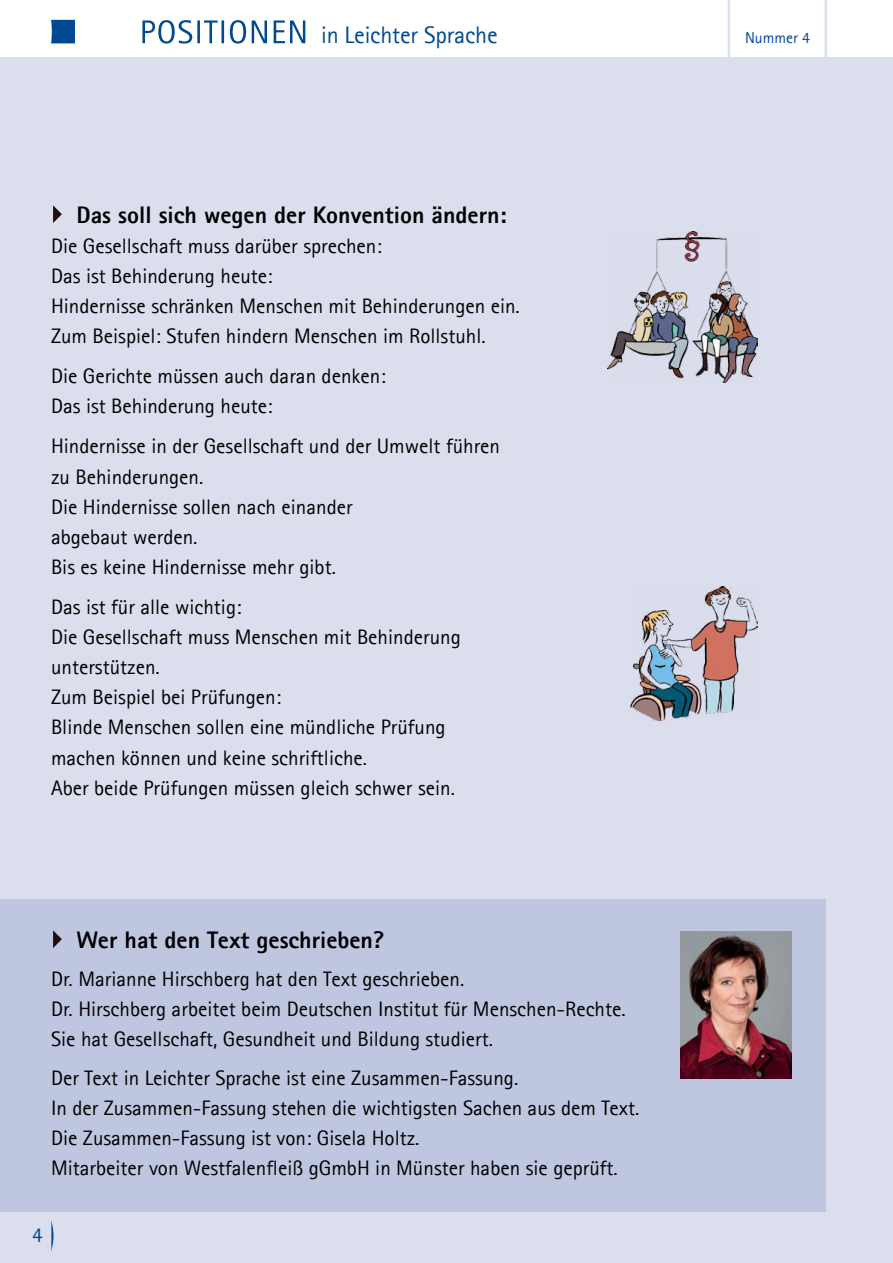
<style>
.page{position:relative;width:893px;height:1263px;background:#fff}
.page>*{position:absolute;margin:0;border:0;box-sizing:border-box;transform-origin:0 0}
.t1{font:86.7px "Agfa Rotis Sans Serif";color:#dbdeed;scale:.55 1}
.t2{font:800 24px "Agfa Rotis Sans Serif";color:#000}
.t3{font:24px "Agfa Rotis Sans Serif";letter-spacing:-.005em;color:#004990}
.t4{font:21px/30px "Agfa Rotis Sans Serif";color:#000}
.t5{font:21px "Agfa Rotis Sans Serif";color:#004990}
.t6{font:15.75px "Agfa Rotis Sans Serif";color:#004990}
</style>
<div class="page">
<div style="left:0;top:58px;width:893px;height:1205px;background:#dbdeed"></div>
<svg style="left:51px;top:1221px;width:3px;height:30px"></svg>
<svg style="left:51px;top:20px;width:24px;height:23px"></svg>
<svg style="left:142px;top:20px;width:163px;height:24px"></svg>
<div style="left:0;top:899px;width:825px;height:313px;background:#bfc6e0"></div>
<svg style="left:53px;top:930px;width:9px;height:18px"></svg>
<svg style="left:53px;top:205px;width:9px;height:18px"></svg>
<img style="left:607px;top:232px;width:150px;height:150px">
<img style="left:630px;top:586px;width:128px;height:135px">
<img style="left:681px;top:931px;width:110px;height:147px">
<p class="t3" style="left:321px;top:21px;width:178px">in Leichter Sprache</p>
<h3 class="t2" style="left:77px;top:199px;width:432px">Das soll sich wegen der Konvention ändern:</h3>
<p class="t4" style="left:51px;top:231px;width:332px">Die Gesellschaft muss darüber sprechen:</p>
<p class="t4" style="left:51px;top:261px;width:223px">Das ist Behinderung heute:</p>
<p class="t4" style="left:51px;top:291px;width:470px">Hindernisse schränken Menschen mit Behinderungen ein.</p>
<p class="t4" style="left:51px;top:321px;width:436px">Zum Beispiel: Stufen hindern Menschen im Rollstuhl.</p>
<p class="t4" style="left:51px;top:361px;width:336px">Die Gerichte müssen auch daran denken:</p>
<p class="t4" style="left:51px;top:391px;width:223px">Das ist Behinderung heute:</p>
<p class="t4" style="left:51px;top:430px;width:451px;line-height:31.5px">Hindernisse in der Gesellschaft und der Umwelt führen zu Behinderungen.</p>
<p class="t4" style="left:51px;top:492px;width:303px">Die Hindernisse sollen nach einander abgebaut werden.</p>
<p class="t4" style="left:51px;top:552px;width:286px">Bis es keine Hindernisse mehr gibt.</p>
<p class="t4" style="left:51px;top:592px;width:192px">Das ist für alle wichtig:</p>
<p class="t4" style="left:51px;top:622px;width:411px">Die Gesellschaft muss Menschen mit Behinderung unterstützen.</p>
<p class="t4" style="left:51px;top:682px;width:232px">Zum Beispiel bei Prüfungen:</p>
<p class="t4" style="left:51px;top:712px;width:396px">Blinde Menschen sollen eine mündliche Prüfung machen können und keine schriftliche.</p>
<p class="t4" style="left:51px;top:772px;width:405px">Aber beide Prüfungen müssen gleich schwer sein.</p>
<h3 class="t2" style="left:77px;top:924px;width:309px">Wer hat den Text geschrieben?</h3>
<p class="t4" style="left:51px;top:964px;width:415px">Dr. Marianne Hirschberg hat den Text geschrieben.</p>
<p class="t4" style="left:51px;top:994px;width:576px">Dr. Hirschberg arbeitet beim Deutschen Institut für Menschen-Rechte.</p>
<p class="t4" style="left:51px;top:1024px;width:444px">Sie hat Gesellschaft, Gesundheit und Bildung studiert.</p>
<p class="t4" style="left:51px;top:1063px;width:469px">Der Text in Leichter Sprache ist eine Zusammen-Fassung.</p>
<p class="t4" style="left:51px;top:1093px;width:590px">In der Zusammen-Fassung stehen die wichtigsten Sachen aus dem Text.</p>
<p class="t4" style="left:51px;top:1123px;width:370px">Die Zusammen-Fassung ist von: Gisela Holtz.</p>
<p class="t4" style="left:51px;top:1153px;width:568px">Mitarbeiter von Westfalenfleiß gGmbH in Münster haben sie geprüft.</p>
<p class="t5" style="left:32px;top:1222px;width:12px">4</p>
<h1 class="t1" style="left:721px;top:-33px;width:30px">|</h1>
<p class="t6" style="left:745px;top:28px;width:67px">Nummer 4</p>
<h1 class="t1" style="left:818px;top:-33px;width:30px">|</h1>
</div>
